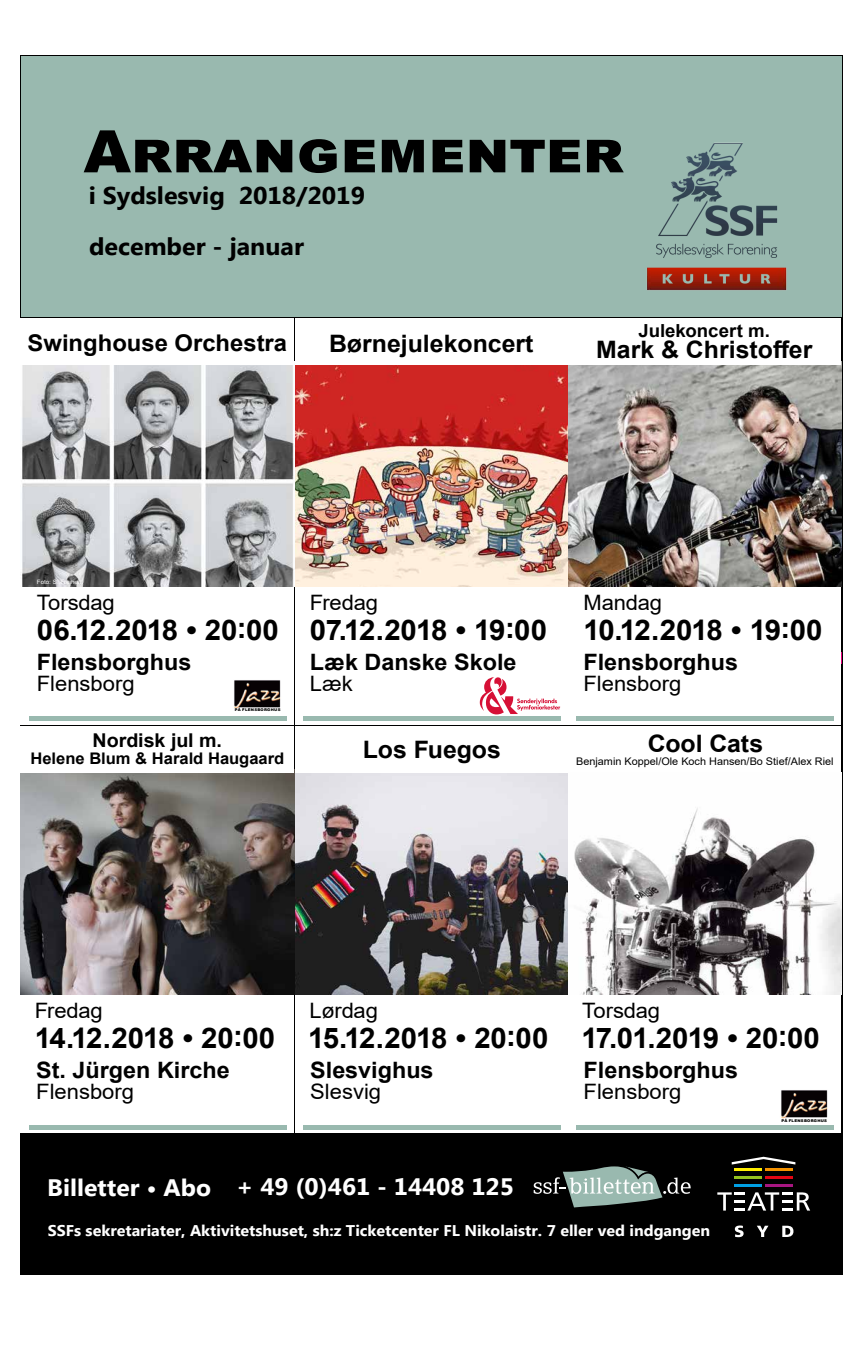
<style>
.page{position:relative;width:862px;height:1353px;background:#fff}
.page>*{position:absolute;margin:0;border:0;box-sizing:border-box;transform-origin:0 0}
.t1{font:900 58.6px "Arial";color:#000;scale:1.04 1}
.t2{font:700 28.4px "Arial";letter-spacing:-.03em;color:#000;scale:1.04 1}
.t3{font:700 28.4px "Arial";letter-spacing:-.005em;color:#000;scale:1.04 1}
.t4{font:700 24.2px "Myanmar Text";color:#000;scale:1.04 1}
.t5{font:700 24px "Arial";color:#000;scale:1.04 1}
.t6{font:700 23.8px "Myanmar Text";color:#fff;scale:1.04 1}
.t7{font:700 23px "Arial";color:#000;scale:1.04 1}
.t8{font:700 22.6px "Arial";color:#000;scale:1.04 1}
.t9{font:21.2px "Arial";color:#000;scale:1.04 1}
.t10{font:700 19px "Arial";letter-spacing:-.005em;color:#000;scale:1.04 1}
.t11{font:700 18px "Arial";color:#000;scale:1.04 1}
.t12{font:700 16px "Arial";color:#000;scale:1.04 1}
.t13{font:700 15.5px "Myanmar Text";color:#fff;scale:1.04 1}
.t14{font:10.5px "Arial";color:#000;scale:1.04 1}
.t15{font:6px "Arial";color:#fff;scale:1.04 1}
.t16{font:900 3.7px "Arial";letter-spacing:.06em;color:#000;scale:1.04 1}
</style>
<div class="page">
<div style="left:20px;top:55px;width:822px;height:1219px;background:#000"></div>
<svg style="left:534px;top:1166px;width:156px;height:42px"></svg>
<svg style="left:735px;top:1225px;width:8px;height:11px"></svg>
<svg style="left:757px;top:1225px;width:11px;height:11px"></svg>
<svg style="left:782px;top:1225px;width:11px;height:11px"></svg>
<hr style="left:734px;top:1184px;width:28px;height:2px;background:#009fe3">
<hr style="left:734px;top:1168px;width:28px;height:2px;background:#ffed00">
<hr style="left:734px;top:1176px;width:28px;height:2px;background:#95c11f">
<hr style="left:765px;top:1184px;width:27px;height:2px;background:#a71681">
<hr style="left:765px;top:1168px;width:27px;height:2px;background:#f39200">
<hr style="left:765px;top:1176px;width:27px;height:2px;background:#e30613">
<svg style="left:717px;top:1192px;width:93px;height:18px"></svg>
<svg style="left:732px;top:1156px;width:63px;height:8px"></svg>
<div style="left:20px;top:317px;width:822px;height:39px;background:linear-gradient(to bottom,#000,#000)"></div>
<svg style="left:838px;top:772px;width:4px;height:361px"></svg>
<div style="left:568px;top:583px;width:273px;height:142px;background:#fff"></div>
<img style="left:21px;top:361px;width:820px;height:225px">
<div style="left:576px;top:716px;width:257px;height:5px;background:#99b9af"></div>
<div style="left:568px;top:318px;width:273px;height:46px;background:#fff"></div>
<div style="left:295px;top:583px;width:272px;height:142px;background:#fff"></div>
<div style="left:303px;top:716px;width:257px;height:5px;background:#99b9af"></div>
<div style="left:295px;top:318px;width:272px;height:46px;background:#fff"></div>
<div style="left:21px;top:583px;width:273px;height:142px;background:#fff"></div>
<div style="left:30px;top:716px;width:257px;height:5px;background:#99b9af"></div>
<div style="left:21px;top:318px;width:273px;height:46px;background:#fff"></div>
<div style="left:21px;top:991px;width:273px;height:141px;background:#fff"></div>
<img style="left:21px;top:769px;width:546px;height:225px">
<svg style="left:30px;top:1125px;width:257px;height:3px"></svg>
<div style="left:21px;top:726px;width:273px;height:46px;background:#fff"></div>
<div style="left:295px;top:991px;width:272px;height:141px;background:#fff"></div>
<svg style="left:303px;top:1125px;width:257px;height:3px"></svg>
<div style="left:295px;top:726px;width:272px;height:46px;background:#fff"></div>
<div style="left:568px;top:991px;width:273px;height:141px;background:#fff"></div>
<svg style="left:576px;top:1125px;width:257px;height:3px"></svg>
<div style="left:568px;top:726px;width:273px;height:267px;background:#fff"></div>
<svg style="left:480px;top:677px;width:80px;height:37px"></svg>
<img style="left:574px;top:808px;width:267px;height:186px">
<svg style="left:841px;top:652px;width:1px;height:12px"></svg>
<div style="left:21px;top:56px;width:820px;height:261px;background:#99b9af"></div>
<img style="left:234px;top:680px;width:47px;height:28px">
<img style="left:593px;top:142px;width:247px;height:176px">
<img style="left:781px;top:1090px;width:47px;height:28px">
<h1 class="t1" style="left:84px;top:109px;width:521px">Arrangementer</h1>
<p class="t4" style="left:89px;top:181px;width:267px">i Sydslesvig 2018/2019</p>
<p class="t4" style="left:89px;top:232px;width:208px">december - januar</p>
<p class="t7" style="left:28px;top:326px;width:251px">Swinghouse Orchestra</p>
<p class="t5" style="left:329px;top:326px;width:198px">Børnejulekoncert</p>
<p class="t11" style="left:638px;top:318px;width:128px">Julekoncert m.</p>
<p class="t5" style="left:596px;top:333px;width:209px">Mark &amp; Christoffer</p>
<p class="t15" style="left:37px;top:578px;width:44px">Foto: S. Freiheit</p>
<p class="t9" style="left:37px;top:587px;width:76px">Torsdag</p>
<h2 class="t3" style="left:37px;top:610px;width:234px">06.12.2018 • 20:00</h2>
<p class="t8" style="left:37px;top:645px;width:150px">Flensborghus</p>
<p class="t9" style="left:37px;top:668px;width:95px">Flensborg</p>
<p class="t16" style="left:235px;top:707px;width:45px">PÅ FLENSBORGHUS</p>
<p class="t10" style="left:93px;top:727px;width:126px">Nordisk jul m.</p>
<p class="t12" style="left:30px;top:747px;width:246px">Helene Blum &amp; Harald Haugaard</p>
<p class="t9" style="left:310px;top:587px;width:67px">Fredag</p>
<h2 class="t2" style="left:310px;top:610px;width:229px">07.12.2018 • 19:00</h2>
<p class="t8" style="left:310px;top:645px;width:200px">Læk Danske Skole</p>
<p class="t9" style="left:310px;top:668px;width:43px">Læk</p>
<p class="t5" style="left:363px;top:733px;width:134px">Los Fuegos</p>
<p class="t9" style="left:583px;top:587px;width:77px">Mandag</p>
<h2 class="t2" style="left:583px;top:610px;width:231px">10.12.2018 • 19:00</h2>
<p class="t8" style="left:583px;top:645px;width:150px">Flensborghus</p>
<p class="t9" style="left:583px;top:668px;width:95px">Flensborg</p>
<p class="t5" style="left:648px;top:727px;width:112px">Cool Cats</p>
<p class="t14" style="left:576px;top:754px;width:249px">Benjamin Koppel/Ole Koch Hansen/Bo Stief/Alex Riel</p>
<p class="t9" style="left:35px;top:995px;width:67px">Fredag</p>
<h2 class="t2" style="left:35px;top:1018px;width:233px">14.12.2018 • 20:00</h2>
<p class="t8" style="left:36px;top:1053px;width:187px">St. Jürgen Kirche</p>
<p class="t9" style="left:36px;top:1076px;width:95px">Flensborg</p>
<p class="t9" style="left:309px;top:995px;width:67px">Lørdag</p>
<h2 class="t2" style="left:308px;top:1018px;width:233px">15.12.2018 • 20:00</h2>
<p class="t8" style="left:310px;top:1053px;width:120px">Slesvighus</p>
<p class="t9" style="left:310px;top:1076px;width:70px">Slesvig</p>
<p class="t6" style="left:47px;top:1172px;width:450px">Billetter • Abo + 49 (0)461 - 14408 125</p>
<p class="t9" style="left:582px;top:995px;width:76px">Torsdag</p>
<h2 class="t2" style="left:581px;top:1018px;width:231px">17.01.2019 • 20:00</h2>
<p class="t8" style="left:583px;top:1053px;width:150px">Flensborghus</p>
<p class="t9" style="left:583px;top:1076px;width:95px">Flensborg</p>
<p class="t16" style="left:781px;top:1117px;width:45px">PÅ FLENSBORGHUS</p>
<p class="t13" style="left:48px;top:1221px;width:638px">SSFs sekretariater, Aktivitetshuset, sh:z Ticketcenter FL Nikolaistr. 7 eller ved indgangen</p>
</div>
